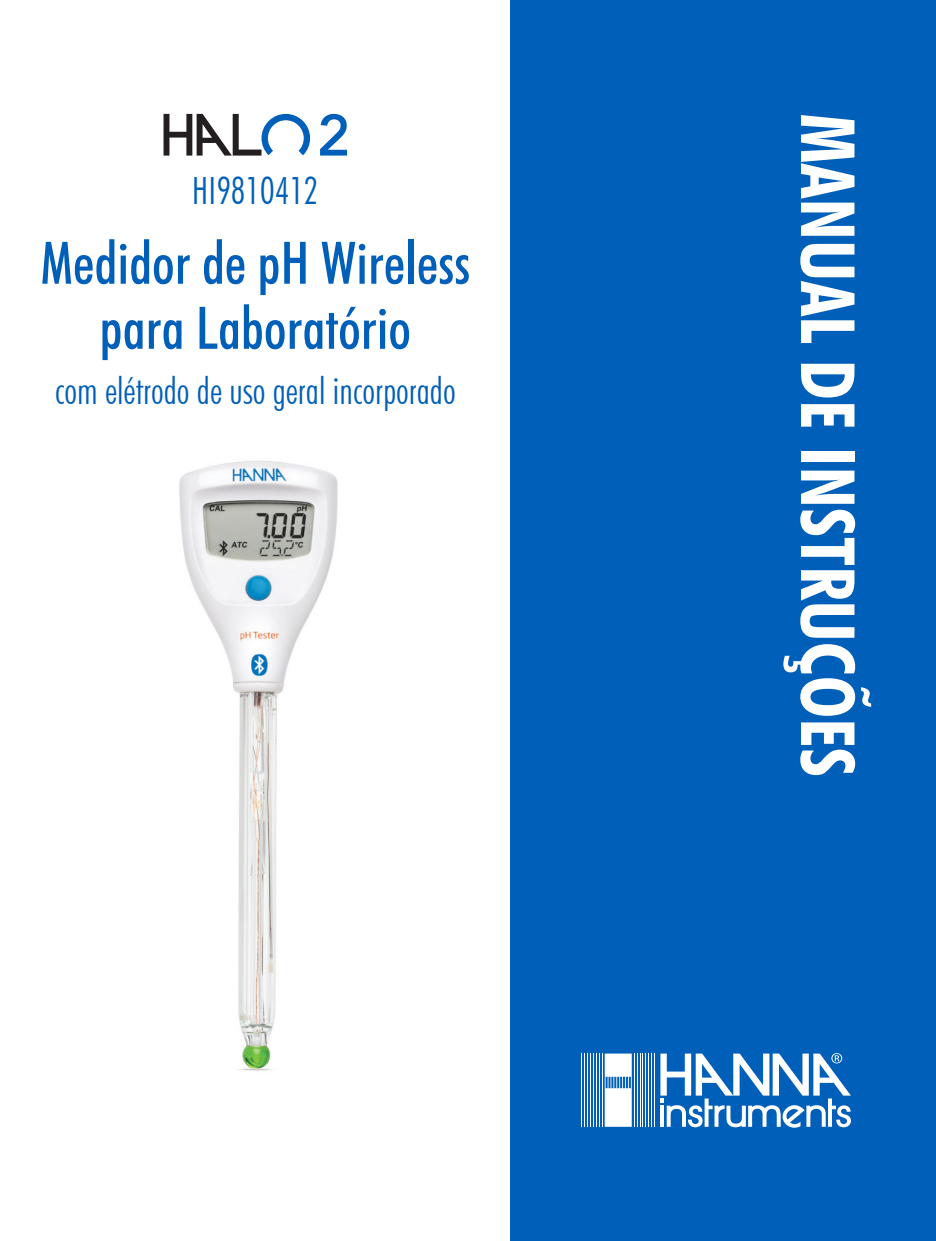
<style>
.page{position:relative;width:936px;height:1241px;background:#fff}
.page>*{position:absolute;margin:0;border:0;box-sizing:border-box;transform-origin:0 0}
.t1{font:700 condensed 75px "Futura BT";color:#fff}
.COV_Name{font:500 condensed 58.75px/65px "Futura BT";color:#005fb9;text-align:center}
.COV_Name_Subtitle{font:300 condensed 37.5px "Futura BT";color:#005fb9}
.COV_Title{font:300 condensed 37.5px "Futura BT";color:#005fb9}
</style>
<div class="page">
<div style="left:510px;top:0;width:425px;height:1240px;background:#005fb9"></div>
<hr style="left:654px;top:1053px;width:1px;height:73px;background:#fff">
<hr style="left:651px;top:1053px;width:1px;height:73px;background:#fff">
<hr style="left:648px;top:1053px;width:1px;height:73px;background:#fff">
<hr style="left:645px;top:1053px;width:1px;height:73px;background:#fff">
<hr style="left:642px;top:1053px;width:1px;height:73px;background:#fff">
<hr style="left:639px;top:1053px;width:1px;height:73px;background:#fff">
<hr style="left:636px;top:1053px;width:1px;height:73px;background:#fff">
<hr style="left:633px;top:1053px;width:1px;height:73px;background:#fff">
<hr style="left:601px;top:1053px;width:1px;height:73px;background:#fff">
<hr style="left:599px;top:1053px;width:1px;height:73px;background:#fff">
<hr style="left:596px;top:1053px;width:1px;height:73px;background:#fff">
<hr style="left:593px;top:1053px;width:1px;height:73px;background:#fff">
<hr style="left:590px;top:1053px;width:1px;height:73px;background:#fff">
<hr style="left:587px;top:1053px;width:1px;height:73px;background:#fff">
<hr style="left:584px;top:1053px;width:1px;height:73px;background:#fff">
<hr style="left:581px;top:1053px;width:1px;height:73px;background:#fff">
<svg style="left:604px;top:1053px;width:27px;height:73px;background:#dbe8f5"></svg>
<svg style="left:660px;top:1053px;width:190px;height:74px"></svg>
<img style="left:179px;top:461px;width:159px;height:610px">
<svg style="left:163px;top:114px;width:147px;height:41px"></svg>
<svg style="left:320px;top:114px;width:27px;height:41px"></svg>
<p class="COV_Title" style="left:192px;top:168px;width:128px">HI9810412</p>
<p class="COV_Name" style="left:40px;top:230px;width:431px">Medidor de pH Wireless para Laboratório</p>
<p class="COV_Name_Subtitle" style="left:55px;top:367px;width:402px">com elétrodo de uso geral incorporado</p>
<p class="t1" style="left:873px;top:113px;width:664px;rotate:90deg">MANUAL DE INSTRUÇÕES</p>
</div>
